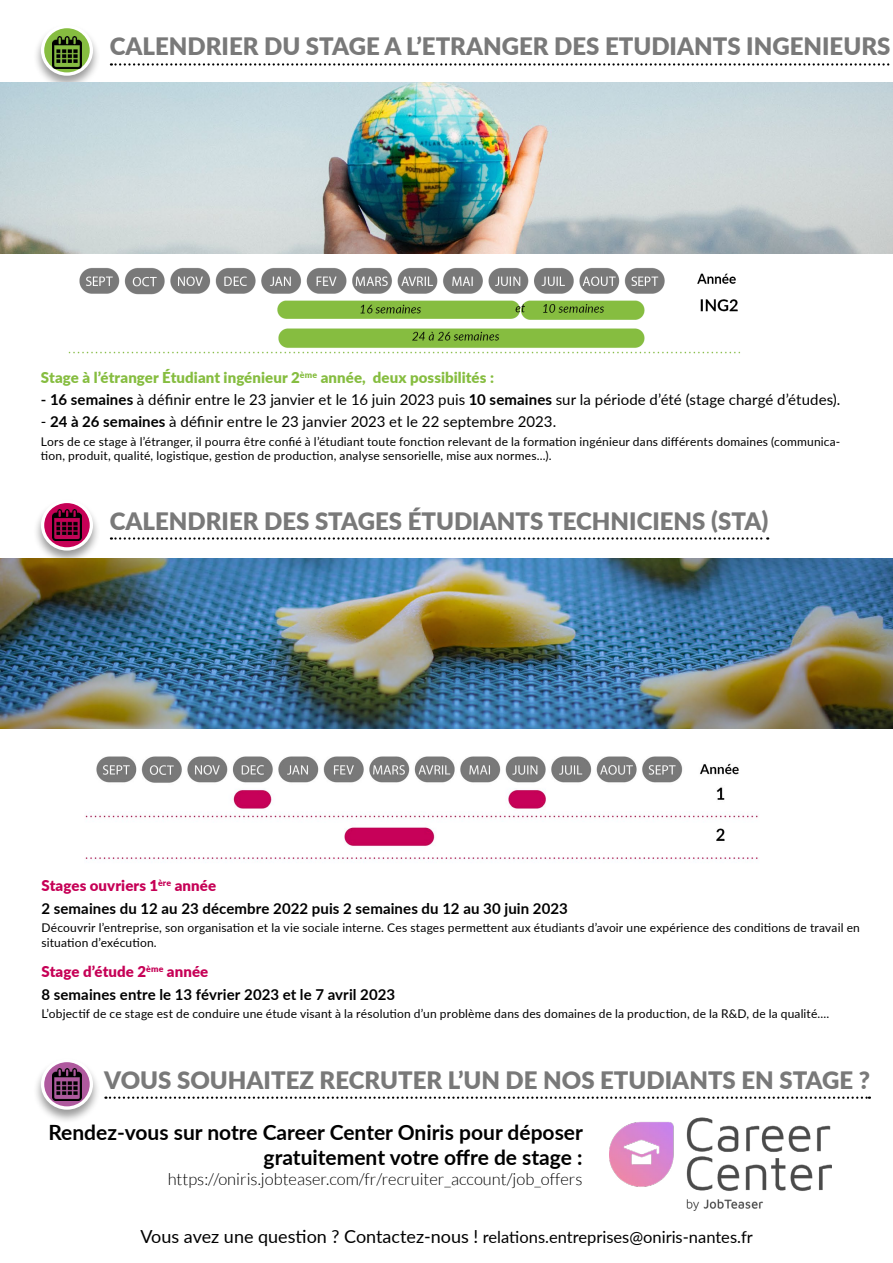
<style>
.page{position:relative;width:893px;height:1263px;background:#fff}
.page>*{position:absolute;margin:0;border:0;box-sizing:border-box;transform-origin:0 0}
.t1{font:900 24px "Lato";color:#797979}
.t2{font:700 21px/25.2px "Lato";color:#000;text-align:right}
.t3{font:16.5px "Lato";color:#000}
.t4{font:300 16.5px "Lato";color:#000}
.t5{font:15px "Lato";letter-spacing:.005em;color:#000}
.t6{font:700 15px/22.2px "Lato";letter-spacing:.005em;color:#000}
.t7{font:900 15px "Lato";letter-spacing:.005em;color:#86bd40}
.t8{font:12px/14.4px "Lato";letter-spacing:.015em;color:#000}
.s1{font-weight:700}
.s2{font-weight:900;color:#c60056}
.s3{font-size:18px}
</style>
<div class="page">
<svg style="left:111px;top:537px;width:657px;height:3px"></svg>
<svg style="left:111px;top:63px;width:779px;height:3px"></svg>
<svg style="left:105px;top:1096px;width:765px;height:3px"></svg>
<img style="left:609px;top:1118px;width:222px;height:93px">
<img style="left:85px;top:756px;width:673px;height:107px">
<img style="left:68px;top:268px;width:673px;height:86px">
<div style="left:33px;top:23px;width:68px;height:67px;background:#000;opacity:.4"></div>
<svg style="left:43px;top:27px;width:48px;height:47px"></svg>
<div style="left:41px;top:25px;width:52px;height:51px;border:3px solid #fff;border-radius:50%"></div>
<div style="left:33px;top:498px;width:68px;height:67px;background:#000;opacity:.4"></div>
<svg style="left:43px;top:501px;width:48px;height:48px"></svg>
<div style="left:41px;top:500px;width:52px;height:51px;border:3px solid #fff;border-radius:50%"></div>
<div style="left:33px;top:1057px;width:68px;height:67px;background:#000;opacity:.4"></div>
<svg style="left:43px;top:1060px;width:48px;height:48px"></svg>
<div style="left:41px;top:1059px;width:52px;height:51px;border:3px solid #fff;border-radius:50%"></div>
<img style="left:53px;top:37px;width:28px;height:31px">
<img style="left:53px;top:509px;width:28px;height:32px">
<img style="left:53px;top:1068px;width:28px;height:32px">
<img style="left:0;top:83px;width:893px;height:170px">
<img style="left:0;top:558px;width:893px;height:170px">
<h1 class="t1" style="left:110px;top:29px;width:782px">CALENDRIER DU STAGE A L’ETRANGER DES ETUDIANTS INGENIEURS</h1>
<p class="t7" style="left:41px;top:366px;width:455px">Stage à l’étranger Étudiant ingénieur 2<sup>ème</sup> année, deux possibilités :</p>
<p class="t5" style="left:41px;top:389px;width:801px"><span class="s1">- 16 semaines</span> à définir entre le 23 janvier et le 16 juin 2023 puis <span class="s1">10 semaines</span> sur la période d’été (stage chargé d’études).</p>
<p class="t5" style="left:41px;top:411px;width:517px">- <span class="s1">24 à 26 semaines</span> à définir entre le 23 janvier 2023 et le 22 septembre 2023.</p>
<p class="t8" style="left:41px;top:434px;width:801px">Lors de ce stage à l’étranger, il pourra être confié à l’étudiant toute fonction relevant de la formation ingénieur dans différents domaines (communica&shy;tion, produit, qualité, logistique, gestion de production, analyse sensorielle, mise aux normes...).</p>
<h1 class="t1" style="left:110px;top:503px;width:660px">CALENDRIER DES STAGES ÉTUDIANTS TECHNICIENS (STA)</h1>
<p class="t6" style="left:41px;top:874px;width:528px"><span class="s2">Stages ouvriers 1</span><sup>ère</sup> <span class="s2">année<br></span>2 semaines du 12 au 23 décembre 2022 puis 2 semaines du 12 au 30 juin 2023</p>
<p class="t8" style="left:41px;top:920px;width:820px">Découvrir l’entreprise, son organisation et la vie sociale interne. Ces stages permettent aux étudiants d’avoir une expérience des conditions de travail en situation d’exécution.</p>
<p class="t6" style="left:41px;top:960px;width:355px"><span class="s2">Stage d’étude 2</span><sup>ème</sup> <span class="s2">année<br></span>8 semaines entre le 13 février 2023 et le 7 avril 2023</p>
<p class="t8" style="left:41px;top:1006px;width:789px">L’objectif de ce stage est de conduire une étude visant à la résolution d’un problème dans des domaines de la production, de la R&amp;D, de la qualité....</p>
<h1 class="t1" style="left:104px;top:1062px;width:767px">VOUS SOUHAITEZ RECRUTER L’UN DE NOS ETUDIANTS EN STAGE ?</h1>
<h2 class="t2" style="left:48px;top:1118px;width:536px">Rendez-vous sur notre Career Center Oniris pour déposer gratuitement votre offre de stage :</h2>
<h3 class="t4" style="left:168px;top:1170px;width:416px">https://oniris.jobteaser.com/fr/recruiter_account/job_offers</h3>
<h3 class="t3" style="left:140px;top:1226px;width:614px"><span class="s3">Vous avez une question ? Contactez-nous !</span> relations.entreprises@oniris-nantes.fr</h3>
</div>
